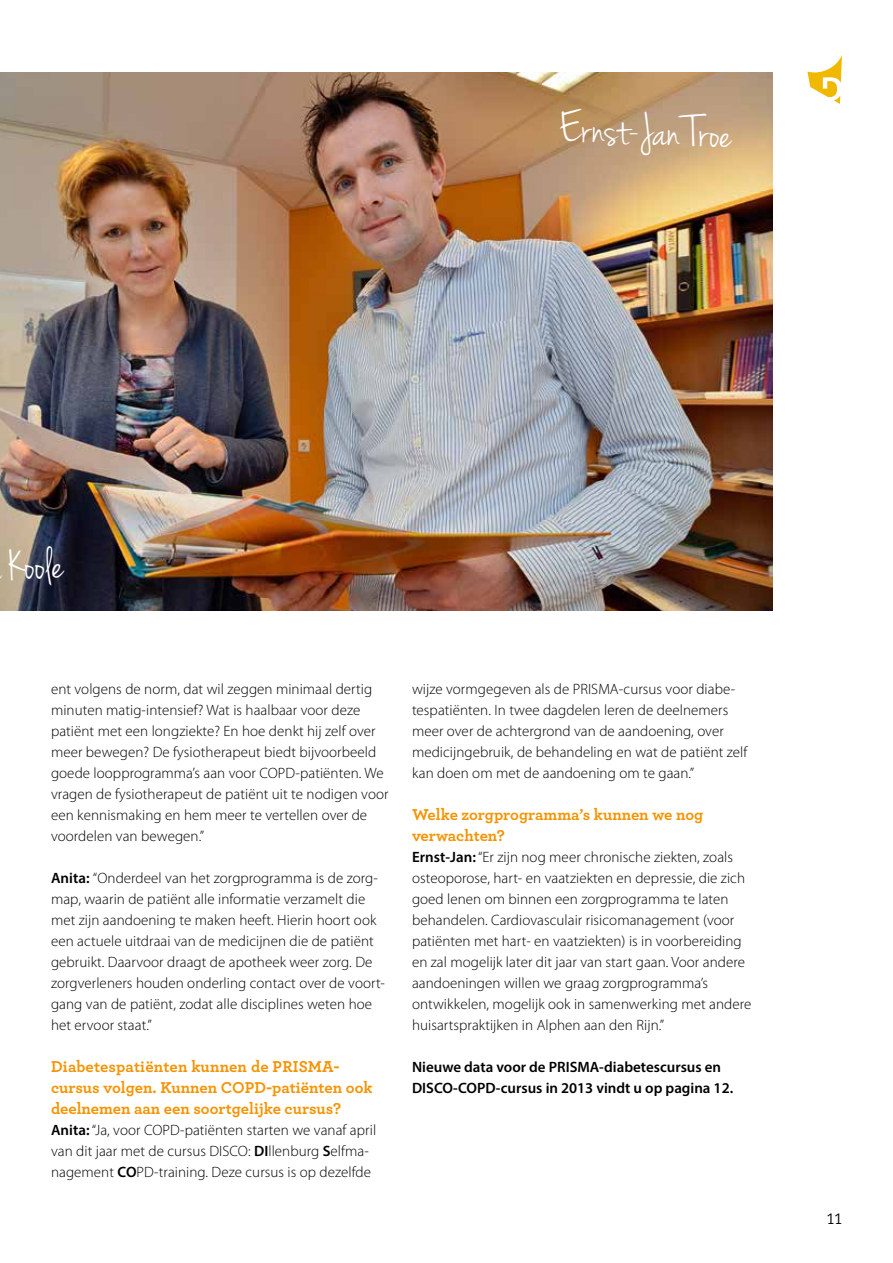
<style>
.page{position:relative;width:893px;height:1263px;background:#fff}
.page>*{position:absolute;margin:0;border:0;box-sizing:border-box;transform-origin:0 0}
.t1{font:46.95px "Jenna Sue";color:#fff}
.t2{font:700 16.5px/21px "Archer";color:#f59300}
.t3{font:300 15px/21px "Myriad Pro";letter-spacing:.005em;color:#000}
.t4{font:600 15px/21px "Myriad Pro";color:#000}
.t5{font:15px "Caecilia LT Std";color:#000;scale:.91 1}
.s1{font-weight:600}
</style>
<div class="page">
<img style="left:0;top:72px;width:773px;height:538px">
<svg style="left:807px;top:55px;width:35px;height:49px"></svg>
<h1 class="t1" style="left:560px;top:101px;width:174px;rotate:2deg">Ernst-Jan Troe</h1>
<h1 class="t1" style="left:7px;top:539px;width:57px;rotate:-2deg">Koole</h1>
<p class="t3" style="left:51px;top:679px;width:339px">ënt volgens de norm, dat wil zeggen minimaal dertig minuten matig-intensief? Wat is haalbaar voor deze patiënt met een longziekte? En hoe denkt hij zelf over meer bewegen? De fysiotherapeut biedt bijvoorbeeld goede loopprogramma’s aan voor COPD-patiënten. We vragen de fysiotherapeut de patiënt uit te nodigen voor een kennismaking en hem meer te vertellen over de voordelen van bewegen.”</p>
<p class="t3" style="left:51px;top:868px;width:336px"><span class="s1">Anita:</span> “Onderdeel van het zorgprogramma is de zorg&shy;map, waarin de patiënt alle informatie verzamelt die met zijn aandoening te maken heeft. Hierin hoort ook een actuele uitdraai van de medicijnen die de patiënt gebruikt. Daarvoor draagt de apotheek weer zorg. De zorgverleners houden onderling contact over de voort&shy;gang van de patiënt, zodat alle disciplines weten hoe het ervoor staat.”</p>
<p class="t2" style="left:51px;top:1055px;width:323px">Diabetespatiënten kunnen de PRISMA&shy;cursus volgen. Kunnen COPD-patiënten ook deelnemen aan een soortgelijke cursus?</p>
<p class="t3" style="left:51px;top:1120px;width:327px"><span class="s1">Anita:</span> “Ja, voor COPD-patiënten starten we vanaf april van dit jaar met de cursus DISCO: <span class="s1">DI</span>llenburg <span class="s1">S</span>elfma&shy;nagement <span class="s1">CO</span>PD-training. Deze cursus is op dezelfde</p>
<p class="t3" style="left:412px;top:679px;width:337px">wijze vormgegeven als de PRISMA-cursus voor diabe&shy;tespatiënten. In twee dagdelen leren de deelnemers meer over de achtergrond van de aandoening, over medicijngebruik, de behandeling en wat de patiënt zelf kan doen om met de aandoening om te gaan.”</p>
<p class="t2" style="left:412px;top:803px;width:293px">Welke zorgprogramma’s kunnen we nog verwachten?</p>
<p class="t3" style="left:412px;top:847px;width:341px"><span class="s1">Ernst-Jan:</span> “Er zijn nog meer chronische ziekten, zoals osteoporose, hart- en vaatziekten en depressie, die zich goed lenen om binnen een zorgprogramma te laten behandelen. Cardiovasculair risicomanagement (voor patiënten met hart- en vaatziekten) is in voorbereiding en zal mogelijk later dit jaar van start gaan. Voor andere aandoeningen willen we graag zorgprogramma’s ontwikkelen, mogelijk ook in samenwerking met andere huisartspraktijken in Alphen aan den Rijn.”</p>
<p class="t4" style="left:412px;top:1056px;width:323px">Nieuwe data voor de PRISMA-diabetescursus en<br>DISCO-COPD-cursus in 2013 vindt u op pagina 12.</p>
<p class="t5" style="left:827px;top:1209px;width:18px">11</p>
</div>
